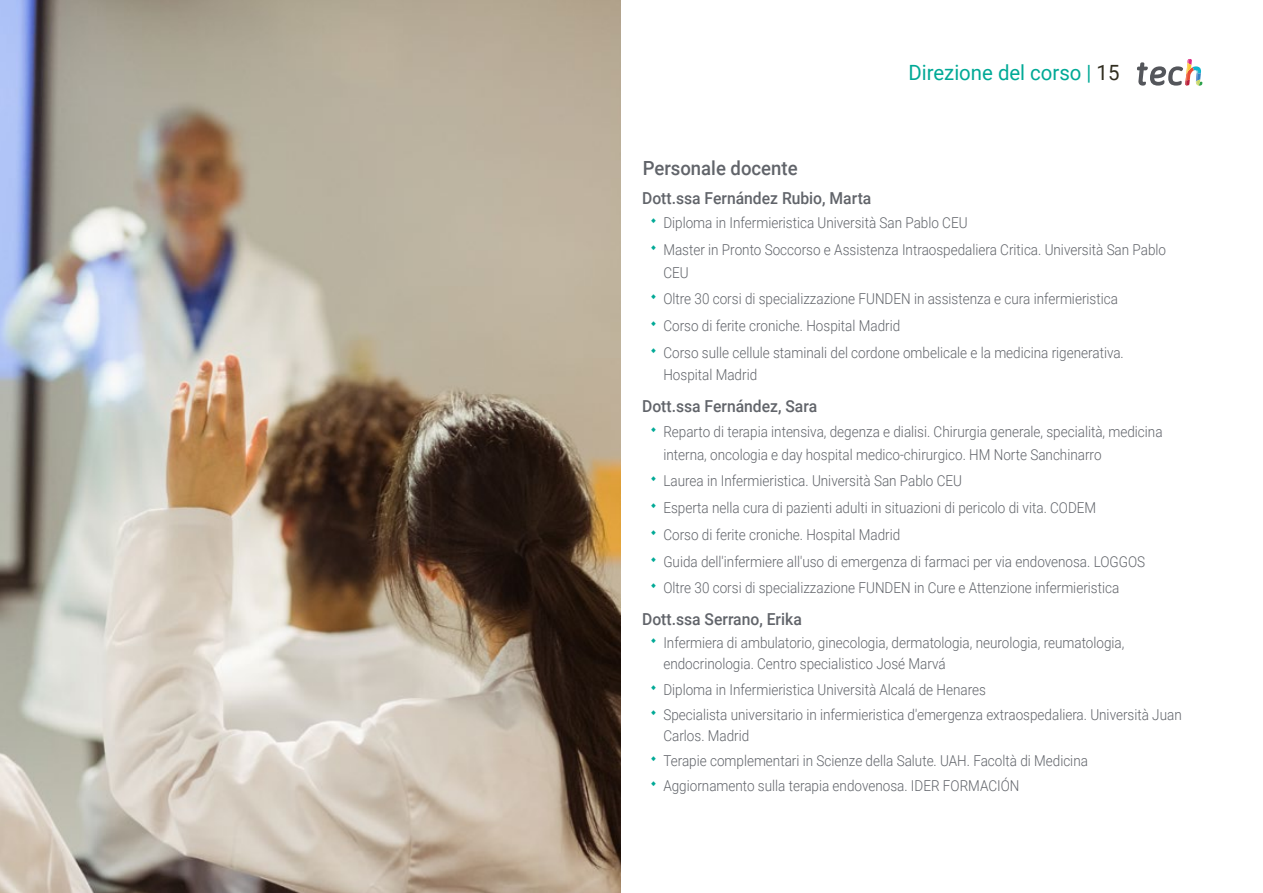
<style>
.page{position:relative;width:1263px;height:893px;background:#fff}
.page>*{position:absolute;margin:0;border:0;box-sizing:border-box;transform-origin:0 0}
.t1{font:21px "Roboto";color:#00a996}
.t2{font:500 19.5px "Roboto";color:#61646a;scale:.95 1}
.t3{font:500 16.5px "Roboto";color:#61646a;scale:.95 1}
.t4{font:300 15px/26.7px "Roboto";color:#61646a;scale:.9 1}
.s1{color:#312e20}
</style>
<div class="page">
<img style="left:0;top:0;width:621px;height:893px">
<svg style="left:1137px;top:59px;width:65px;height:27px"></svg>
<h2 class="t2" style="left:643px;top:154px;width:165px">Personale docente</h2>
<h1 class="t1" style="left:908px;top:57px;width:213px">Direzione del corso | <span class="s1">15</span></h1>
<p class="t3" style="left:642px;top:186px;width:243px">Dott.ssa Fernández Rubio, Marta</p>
<p class="t4" style="left:663px;top:209px;width:560px">Diploma in Infermieristica Università San Pablo CEU<br>Master in Pronto Soccorso e Assistenza Intraospedaliera Critica. Università San Pablo</p>
<p class="t4" style="left:663px;top:258px;width:513px">CEU<br>Oltre 30 corsi di specializzazione FUNDEN in assistenza e cura infermieristica Corso di ferite croniche. Hospital Madrid<br>Corso sulle cellule staminali del cordone ombelicale e la medicina rigenerativa.</p>
<p class="t4" style="left:663px;top:361px;width:106px">Hospital Madrid</p>
<p class="t3" style="left:642px;top:395px;width:186px">Dott.ssa Fernández, Sara</p>
<p class="t4" style="left:663px;top:420px;width:556px;line-height:22.5px">Reparto di terapia intensiva, degenza e dialisi. Chirurgia generale, specialità, medicina interna, oncologia e day hospital medico-chirurgico. HM Norte Sanchinarro</p>
<p class="t4" style="left:663px;top:467px;width:537px">Laurea in Infermieristica. Università San Pablo CEU<br>Esperta nella cura di pazienti adulti in situazioni di pericolo di vita. CODEM<br>Corso di ferite croniche. Hospital Madrid<br>Guida dell'infermiere all'uso di emergenza di farmaci per via endovenosa. LOGGOS Oltre 30 corsi di specializzazione FUNDEN in Cure e Attenzione infermieristica</p>
<p class="t3" style="left:642px;top:608px;width:170px">Dott.ssa Serrano, Erika</p>
<p class="t4" style="left:663px;top:632px;width:514px;line-height:21px">Infermiera di ambulatorio, ginecologia, dermatologia, neurologia, reumatologia, endocrinologia. Centro specialistico José Marvá</p>
<p class="t4" style="left:663px;top:676px;width:577px;line-height:25.2px">Diploma in Infermieristica Università Alcalá de Henares<br>Specialista universitario in infermieristica d'emergenza extraospedaliera. Università Juan</p>
<p class="t4" style="left:663px;top:722px;width:473px;line-height:25.2px">Carlos. Madrid<br>Terapie complementari in Scienze della Salute. UAH. Facoltà di Medicina<br>Aggiornamento sulla terapia endovenosa. IDER FORMACIÓN</p>
</div>
